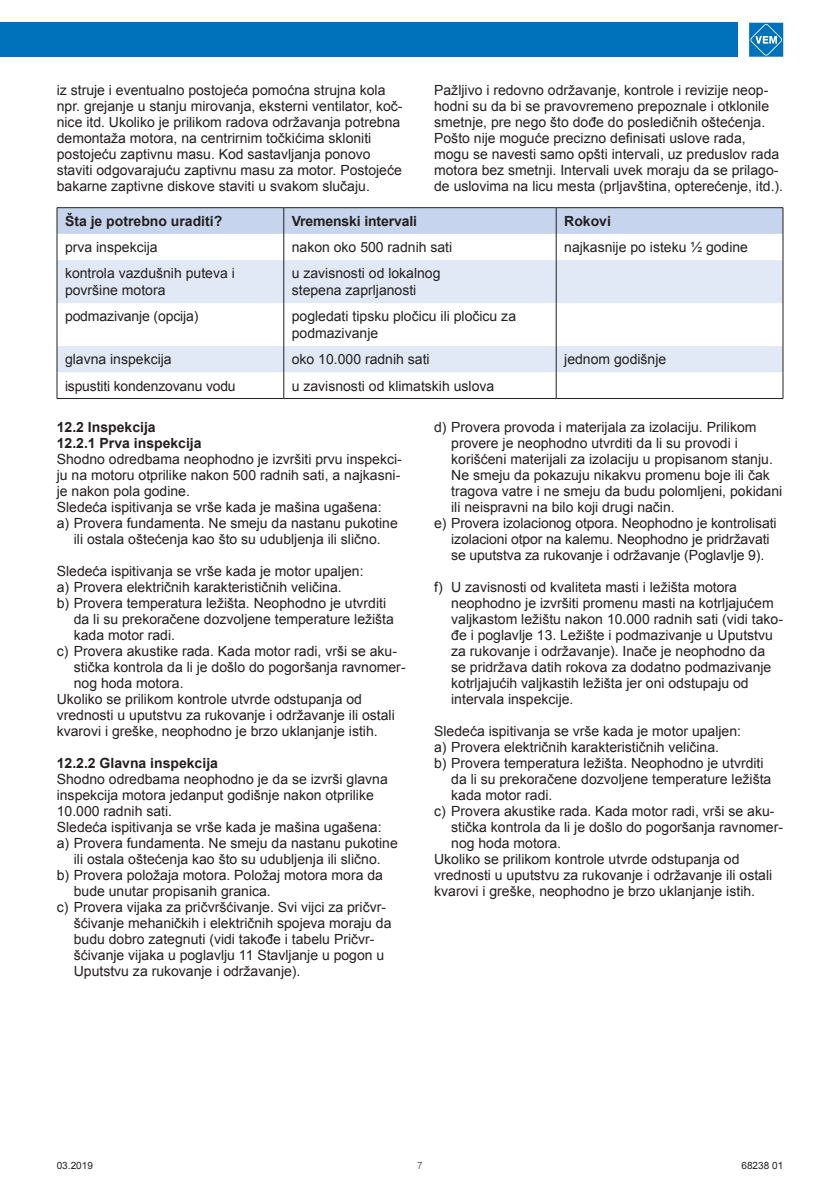
<style>
.page{position:relative;width:840px;height:1191px;background:#fff}
.page>*{position:absolute;margin:0;border:0;box-sizing:border-box;transform-origin:0 0}
.t1{font:14px/16px "Arial";color:#231f20}
.t2{font:700 14px/16px "Arial";color:#231f20}
.t3{font:10px "Arial";color:#231f20}
.t4{font:10px "Arial";color:#6c6d70}
</style>
<div class="page">
<div style="left:748px;top:23px;width:34px;height:34px;background:#1e82c3"></div>
<svg style="left:750px;top:24px;width:31px;height:32px"></svg>
<div style="left:0;top:23px;width:737px;height:34px;background:#0072bc"></div>
<svg style="left:58px;top:260px;width:724px;height:112px;fill:#e1e9f6"></svg>
<hr style="left:57px;top:207px;width:226px;height:1px;background:#231f20">
<hr style="left:283px;top:207px;width:273px;height:1px;background:#231f20">
<hr style="left:556px;top:207px;width:226px;height:1px;background:#231f20">
<svg style="left:57px;top:208px;width:726px;height:52px"></svg>
<hr style="left:57px;top:260px;width:1px;height:43px;background:#231f20">
<hr style="left:283px;top:260px;width:1px;height:43px;background:#231f20">
<hr style="left:555px;top:260px;width:1px;height:43px;background:#231f20">
<hr style="left:782px;top:260px;width:1px;height:43px;background:#231f20">
<hr style="left:57px;top:303px;width:1px;height:43px;background:#231f20">
<hr style="left:283px;top:303px;width:1px;height:43px;background:#231f20">
<hr style="left:555px;top:303px;width:1px;height:43px;background:#231f20">
<hr style="left:782px;top:303px;width:1px;height:43px;background:#231f20">
<svg style="left:57px;top:346px;width:1px;height:52px"></svg>
<svg style="left:283px;top:346px;width:1px;height:52px"></svg>
<svg style="left:555px;top:346px;width:1px;height:52px"></svg>
<svg style="left:782px;top:346px;width:1px;height:52px"></svg>
<hr style="left:57px;top:398px;width:226px;height:1px;background:#231f20">
<hr style="left:283px;top:398px;width:273px;height:1px;background:#231f20">
<hr style="left:556px;top:398px;width:226px;height:1px;background:#231f20">
<p class="t1" style="left:57px;top:83px;width:347px">iz struje i eventualno postojeća pomoćna strujna kola npr. grejanje u stanju mirovanja, eksterni ventilator, koč&shy;nice itd. Ukoliko je prilikom radova održavanja potrebna demontaža motora, na centrirnim točkićima skloniti postojeću zaptivnu masu. Kod sastavljanja ponovo staviti odgovarajuću zaptivnu masu za motor. Postojeće bakarne zaptivne diskove staviti u svakom slučaju.</p>
<p class="t1" style="left:434px;top:83px;width:350px">Pažljivo i redovno održavanje, kontrole i revizije neop&shy;hodni su da bi se pravovremeno prepoznale i otklonile smetnje, pre nego što dođe do posledičnih oštećenja.<br>Pošto nije moguće precizno definisati uslove rada, mogu se navesti samo opšti intervali, uz preduslov rada motora bez smetnji. Intervali uvek moraju da se prilago&shy;de uslovima na licu mesta (prljavština, opterećenje, itd.).</p>
<p class="t2" style="left:65px;top:213px;width:159px">Šta je potrebno uraditi?</p>
<p class="t2" style="left:291px;top:213px;width:127px">Vremenski intervali</p>
<p class="t2" style="left:564px;top:213px;width:48px">Rokovi</p>
<p class="t1" style="left:65px;top:239px;width:94px">prva inspekcija</p>
<p class="t1" style="left:291px;top:239px;width:162px">nakon oko 500 radnih sati</p>
<p class="t1" style="left:564px;top:239px;width:185px">najkasnije po isteku ½ godine</p>
<p class="t1" style="left:65px;top:265px;width:171px;line-height:16.8px">kontrola vazdušnih puteva i površine motora</p>
<p class="t1" style="left:291px;top:265px;width:150px;line-height:16.8px">u zavisnosti od lokalnog stepena zaprljanosti</p>
<p class="t1" style="left:65px;top:308px;width:135px">podmazivanje (opcija)</p>
<p class="t1" style="left:291px;top:308px;width:226px;line-height:16.8px">pogledati tipsku pločicu ili pločicu za podmazivanje</p>
<p class="t1" style="left:65px;top:351px;width:108px">glavna inspekcija</p>
<p class="t1" style="left:291px;top:351px;width:139px">oko 10.000 radnih sati</p>
<p class="t1" style="left:564px;top:351px;width:103px">jednom godišnje</p>
<p class="t1" style="left:65px;top:378px;width:172px">ispustiti kondenzovanu vodu</p>
<p class="t1" style="left:291px;top:378px;width:204px">u zavisnosti od klimatskih uslova</p>
<p class="t2" style="left:57px;top:419px;width:146px">12.2 Inspekcija<br>12.2.1 Prva inspekcija</p>
<p class="t1" style="left:57px;top:451px;width:346px">Shodno odredbama neophodno je izvršiti prvu inspekci-</p>
<p class="t1" style="left:57px;top:467px;width:345px">ju na motoru otprilike nakon 500 radnih sati, a najkasni-</p>
<p class="t1" style="left:57px;top:483px;width:135px">je nakon pola godine.</p>
<p class="t1" style="left:57px;top:499px;width:326px">Sledeća ispitivanja se vrše kada je mašina ugašena:</p>
<p class="t1" style="left:57px;top:515px;width:342px">a) Provera fundamenta. Ne smeju da nastanu pukotine</p>
<p class="t1" style="left:74px;top:531px;width:308px">ili ostala oštećenja kao što su udubljenja ili slično.</p>
<p class="t1" style="left:57px;top:563px;width:308px">Sledeća ispitivanja se vrše kada je motor upaljen:</p>
<p class="t1" style="left:57px;top:579px;width:286px">a) Provera električnih karakterističnih veličina.</p>
<p class="t1" style="left:57px;top:595px;width:331px">b) Provera temperatura ležišta. Neophodno je utvrditi</p>
<p class="t1" style="left:74px;top:611px;width:321px">da li su prekoračene dozvoljene temperature ležišta</p>
<p class="t1" style="left:74px;top:627px;width:103px">kada motor radi.</p>
<p class="t1" style="left:57px;top:643px;width:341px">c) Provera akustike rada. Kada motor radi, vrši se aku-</p>
<p class="t1" style="left:74px;top:659px;width:333px">stička kontrola da li je došlo do pogoršanja ravnomer-</p>
<p class="t1" style="left:74px;top:675px;width:111px">nog hoda motora.</p>
<p class="t1" style="left:57px;top:691px;width:307px">Ukoliko se prilikom kontrole utvrde odstupanja od</p>
<p class="t1" style="left:57px;top:707px;width:339px">vrednosti u uputstvu za rukovanje i održavanje ili ostali</p>
<p class="t1" style="left:57px;top:723px;width:322px">kvarovi i greške, neophodno je brzo uklanjanje istih.</p>
<p class="t2" style="left:57px;top:755px;width:163px">12.2.2 Glavna inspekcija</p>
<p class="t1" style="left:57px;top:771px;width:332px">Shodno odredbama neophodno je da se izvrši glavna</p>
<p class="t1" style="left:57px;top:787px;width:318px">inspekcija motora jedanput godišnje nakon otprilike</p>
<p class="t1" style="left:57px;top:803px;width:117px">10.000 radnih sati.</p>
<p class="t1" style="left:57px;top:819px;width:326px">Sledeća ispitivanja se vrše kada je mašina ugašena:</p>
<p class="t1" style="left:57px;top:835px;width:342px">a) Provera fundamenta. Ne smeju da nastanu pukotine</p>
<p class="t1" style="left:74px;top:851px;width:308px">ili ostala oštećenja kao što su udubljenja ili slično.</p>
<p class="t1" style="left:57px;top:867px;width:327px">b) Provera položaja motora. Položaj motora mora da</p>
<p class="t1" style="left:74px;top:883px;width:198px">bude unutar propisanih granica.</p>
<p class="t1" style="left:57px;top:899px;width:330px">c) Provera vijaka za pričvršćivanje. Svi vijci za pričvr-</p>
<p class="t1" style="left:74px;top:915px;width:319px">šćivanje mehaničkih i električnih spojeva moraju da</p>
<p class="t1" style="left:74px;top:931px;width:302px">budu dobro zategnuti (vidi takođe i tabelu Pričvr-</p>
<p class="t1" style="left:74px;top:947px;width:312px">šćivanje vijaka u poglavlju 11 Stavljanje u pogon u</p>
<p class="t1" style="left:74px;top:963px;width:228px">Uputstvu za rukovanje i održavanje).</p>
<p class="t1" style="left:434px;top:419px;width:323px">d) Provera provoda i materijala za izolaciju. Prilikom</p>
<p class="t1" style="left:451px;top:435px;width:288px">provere je neophodno utvrditi da li su provodi i</p>
<p class="t1" style="left:451px;top:451px;width:323px">korišćeni materijali za izolaciju u propisanom stanju.</p>
<p class="t1" style="left:451px;top:467px;width:320px">Ne smeju da pokazuju nikakvu promenu boje ili čak</p>
<p class="t1" style="left:451px;top:483px;width:332px">tragova vatre i ne smeju da budu polomljeni, pokidani</p>
<p class="t1" style="left:451px;top:499px;width:225px">ili neispravni na bilo koji drugi način.</p>
<p class="t1" style="left:434px;top:515px;width:343px">e) Provera izolacionog otpora. Neophodno je kontrolisati</p>
<p class="t1" style="left:451px;top:531px;width:320px">izolacioni otpor na kalemu. Neophodno je pridržavati</p>
<p class="t1" style="left:451px;top:547px;width:314px">se uputstva za rukovanje i održavanje (Poglavlje 9).</p>
<p class="t1" style="left:451px;top:579px;width:333px;text-indent:-17px">f) U zavisnosti od kvaliteta masti i ležišta motora neophodno je izvršiti promenu masti na kotrljajućem valjkastom ležištu nakon 10.000 radnih sati (vidi tako&shy;đe i poglavlje 13. Ležište i podmazivanje u Uputstvu za rukovanje i održavanje). Inače je neophodno da se pridržava datih rokova za dodatno podmazivanje kotrljajućih valjkastih ležišta jer oni odstupaju od intervala inspekcije.</p>
<p class="t1" style="left:434px;top:723px;width:308px">Sledeća ispitivanja se vrše kada je motor upaljen:</p>
<p class="t1" style="left:434px;top:739px;width:286px">a) Provera električnih karakterističnih veličina.</p>
<p class="t1" style="left:434px;top:755px;width:331px">b) Provera temperatura ležišta. Neophodno je utvrditi</p>
<p class="t1" style="left:451px;top:771px;width:321px">da li su prekoračene dozvoljene temperature ležišta</p>
<p class="t1" style="left:451px;top:787px;width:103px">kada motor radi.</p>
<p class="t1" style="left:434px;top:803px;width:341px">c) Provera akustike rada. Kada motor radi, vrši se aku-</p>
<p class="t1" style="left:451px;top:819px;width:333px">stička kontrola da li je došlo do pogoršanja ravnomer-</p>
<p class="t1" style="left:451px;top:835px;width:111px">nog hoda motora.</p>
<p class="t1" style="left:434px;top:851px;width:307px">Ukoliko se prilikom kontrole utvrde odstupanja od</p>
<p class="t1" style="left:434px;top:867px;width:339px">vrednosti u uputstvu za rukovanje i održavanje ili ostali</p>
<p class="t1" style="left:434px;top:883px;width:322px">kvarovi i greške, neophodno je brzo uklanjanje istih.</p>
<p class="t3" style="left:57px;top:1158px;width:38px">03.2019</p>
<p class="t4" style="left:417px;top:1158px;width:7px">7</p>
<p class="t3" style="left:741px;top:1158px;width:43px">68238 01</p>
</div>
